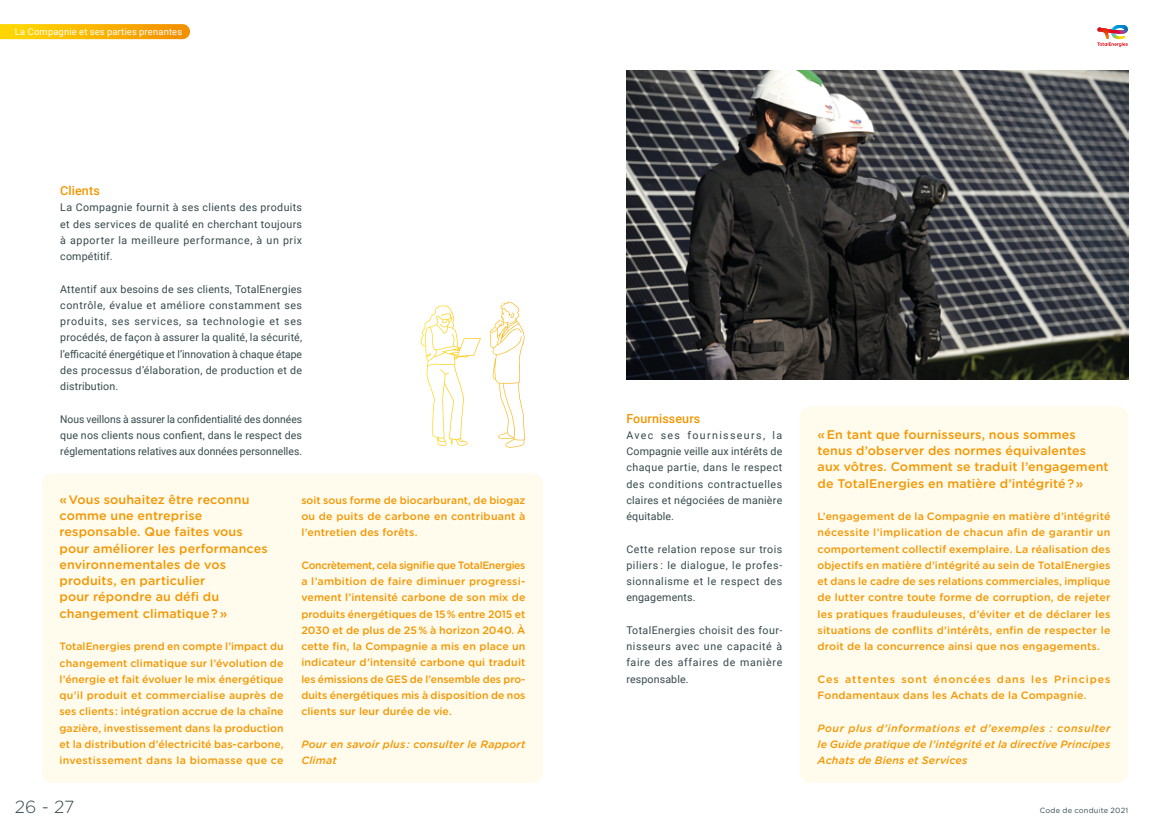
<style>
.page{position:relative;width:1170px;height:833px;background:#fff}
.page>*{position:absolute;margin:0;border:0;box-sizing:border-box;transform-origin:0 0}
.t1{font:300 17.5px "Gotham Rounded";color:#35494c}
.t2{font:500 12.5px/16.2px "Gotham Rounded";letter-spacing:.01em;color:#f49600}
.t3{font:500 12.5px "Roboto";letter-spacing:.01em;color:#f49600}
.t4{font:500 10.62px/16.2px "Gotham Rounded";letter-spacing:.02em;color:#f49600;text-align:justify}
.t5{font:10.62px/16.2px "Roboto";letter-spacing:.025em;color:#35494c;text-align:justify}
.t6{font:italic 500 10.62px/16.2px "Gotham Rounded";letter-spacing:.015em;color:#f49600}
.t7{font:500 10.62px/16.2px "Gotham Rounded";letter-spacing:.065em;color:#f49600}
.t8{font:9.38px "Roboto";letter-spacing:.015em;color:#fff}
.t9{font:7.5px "Gotham Rounded";letter-spacing:.03em;color:#35494c}
</style>
<div class="page">
<img style="left:626px;top:71px;width:501px;height:308px">
<svg style="left:490px;top:302px;width:28px;height:30px"></svg>
<div style="left:42px;top:473px;width:501px;height:310px;background:#fffbed;border-radius:11px"></div>
<div style="left:799px;top:406px;width:329px;height:377px;background:#fffbed;border-radius:11px"></div>
<svg style="left:0;top:24px;width:190px;height:15px;background:#fab603"></svg>
<svg style="left:1097px;top:25px;width:30px;height:22px"></svg>
<p class="t8" style="left:15px;top:25px;width:169px">La Compagnie et ses parties prenantes</p>
<p class="t3" style="left:60px;top:182px;width:41px">Clients</p>
<p class="t5" style="left:60px;top:199px;width:243px">La Compagnie fournit à ses clients des produits et des services de qualité en cherchant toujours à apporter la meilleure performance, à un prix compétitif.</p>
<p class="t5" style="left:60px;top:280px;width:243px">Attentif aux besoins de ses clients, TotalEnergies contrôle, évalue et améliore constamment ses produits, ses services, sa technologie et ses procédés, de façon à assurer la qualité, la sécurité, l’efficacité énergétique et l’innovation à chaque étape des processus d’élaboration, de production et de distribution.</p>
<p class="t5" style="left:60px;top:410px;width:243px">Nous veillons à assurer la confidentialité des données que nos clients nous confient, dans le respect des réglementations relatives aux données personnelles.</p>
<p class="t2" style="left:59px;top:491px;width:210px">« Vous souhaitez être reconnu comme une entreprise responsable. Que faites vous pour améliorer les performances environnementales de vos produits, en particulier<br>pour répondre au défi du changement climatique ? »</p>
<p class="t4" style="left:59px;top:638px;width:226px">TotalEnergies prend en compte l’impact du changement climatique sur l’évolution de l’énergie et fait évoluer le mix énergétique qu’il produit et commercialise auprès de ses clients : intégration accrue de la chaîne gazière, investissement dans la production et la distribution d’électricité bas-carbone, investissement dans la biomasse que ce</p>
<p class="t4" style="left:301px;top:491px;width:225px">soit sous forme de biocarburant, de biogaz ou de puits de carbone en contribuant à l’entretien des forêts.</p>
<p class="t4" style="left:301px;top:556px;width:226px">Concrètement, cela signifie que TotalEnergies a l’ambition de faire diminuer progressi&shy;vement l’intensité carbone de son mix de produits énergétiques de 15 % entre 2015 et 2030 et de plus de 25 % à horizon 2040. À cette fin, la Compagnie a mis en place un indicateur d’intensité carbone qui traduit les émissions de GES de l’ensemble des pro&shy;duits énergétiques mis à disposition de nos clients sur leur durée de vie.</p>
<p class="t6" style="left:301px;top:735px;width:225px">Pour en savoir plus : consulter le Rapport<br>Climat</p>
<h1 class="t1" style="left:15px;top:795px;width:61px">26 - 27</h1>
<p class="t3" style="left:626px;top:409px;width:75px">Fournisseurs</p>
<p class="t5" style="left:626px;top:426px;width:157px">Avec ses fournisseurs, la Compagnie veille aux intérêts de chaque partie, dans le respect des conditions contractuelles claires et négociées de manière équitable.</p>
<p class="t5" style="left:626px;top:540px;width:157px">Cette relation repose sur trois piliers : le dialogue, le profes&shy;sionnalisme et le respect des engagements.</p>
<p class="t5" style="left:626px;top:621px;width:157px">TotalEnergies choisit des four&shy;nisseurs avec une capacité à faire des affaires de manière responsable.</p>
<p class="t2" style="left:817px;top:426px;width:292px">« En tant que fournisseurs, nous sommes tenus d’observer des normes équivalentes aux vôtres. Comment se traduit l’engagement de TotalEnergies en matière d’intégrité ? »</p>
<p class="t4" style="left:817px;top:508px;width:294px">L’engagement de la Compagnie en matière d’intégrité nécessite l’implication de chacun afin de garantir un comportement collectif exemplaire. La réalisation des objectifs en matière d’intégrité au sein de TotalEnergies et dans le cadre de ses relations commerciales, implique de lutter contre toute forme de corruption, de rejeter les pratiques frauduleuses, d’éviter et de déclarer les situations de conflits d’intérêts, enfin de respecter le droit de la concurrence ainsi que nos engagements.</p>
<p class="t7" style="left:817px;top:670px;width:294px">Ces attentes sont énoncées dans les Principes<br>Fondamentaux dans les Achats de la Compagnie.</p>
<p class="t6" style="left:817px;top:719px;width:294px;text-align:justify">Pour plus d’informations et d’exemples : consulter le Guide pratique de l’intégrité et la directive Principes Achats de Biens et Services</p>
<p class="t9" style="left:1039px;top:805px;width:90px">Code de conduite 2021</p>
</div>
